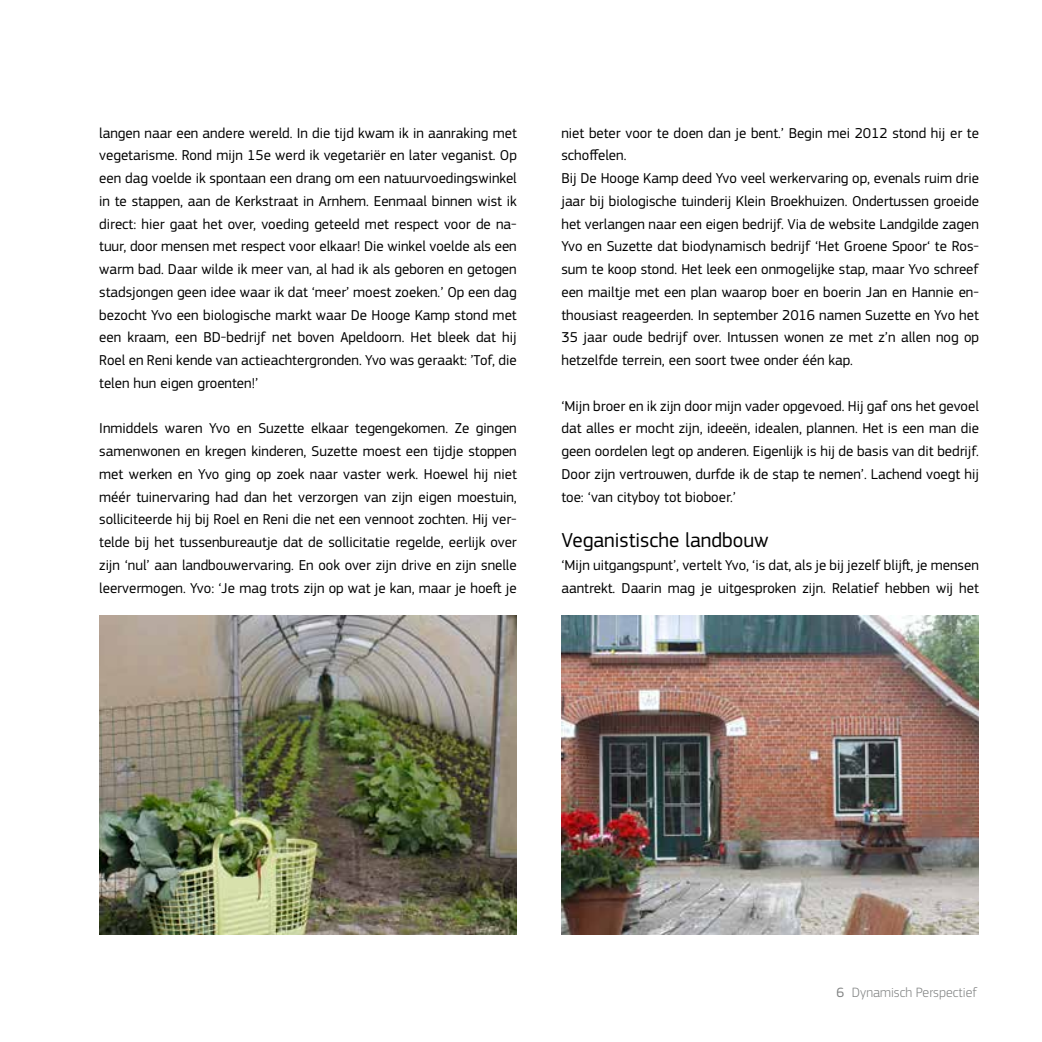
<style>
.page{position:relative;width:1042px;height:1042px;background:#fff}
.page>*{position:absolute;margin:0;border:0;box-sizing:border-box;transform-origin:0 0}
.t1{font:21px "PF Square Sans Pro";color:#000}
.t2{font:14.88px/22.8px "PF Square Sans Pro";color:#000;text-align:justify}
.t3{font:300 14px "PF Square Sans Pro";color:#818383}
.s1{font-weight:400}
</style>
<div class="page">
<img style="left:99px;top:615px;width:418px;height:319px">
<img style="left:561px;top:615px;width:418px;height:319px">
<p class="t2" style="left:99px;top:122px;width:419px">langen naar een andere wereld. In die tijd kwam ik in aanraking met vegetarisme. Rond mijn 15e werd ik vegetariër en later veganist. Op een dag voelde ik spontaan een drang om een natuurvoedingswinkel in te stappen, aan de Kerkstraat in Arnhem. Eenmaal binnen wist ik direct: hier gaat het over, voeding geteeld met respect voor de na&shy;tuur, door mensen met respect voor elkaar! Die winkel voelde als een warm bad. Daar wilde ik meer van, al had ik als geboren en getogen stadsjongen geen idee waar ik dat ‘meer’ moest zoeken.’ Op een dag bezocht Yvo een biologische markt waar De Hooge Kamp stond met een kraam, een BD-bedrijf net boven Apeldoorn. Het bleek dat hij Roel en Reni kende van actieachtergronden. Yvo was geraakt: ’Tof, die telen hun eigen groenten!’</p>
<p class="t2" style="left:99px;top:417px;width:419px">Inmiddels waren Yvo en Suzette elkaar tegengekomen. Ze gingen samenwonen en kregen kinderen, Suzette moest een tijdje stoppen met werken en Yvo ging op zoek naar vaster werk. Hoewel hij niet méér tuinervaring had dan het verzorgen van zijn eigen moestuin, solliciteerde hij bij Roel en Reni die net een vennoot zochten. Hij ver&shy;telde bij het tussenbureautje dat de sollicitatie regelde, eerlijk over zijn ‘nul’ aan landbouwervaring. En ook over zijn drive en zijn snelle leervermogen. Yvo: ‘Je mag trots zijn op wat je kan, maar je hoeft je</p>
<p class="t2" style="left:561px;top:121px;width:419px;text-align:left">niet beter voor te doen dan je bent.’ Begin mei 2012 stond hij er te schoffelen.<br>Bij De Hooge Kamp deed Yvo veel werkervaring op, evenals ruim drie jaar bij biologische tuinderij Klein Broekhuizen. Ondertussen groeide het verlangen naar een eigen bedrijf. Via de website Landgilde zagen Yvo en Suzette dat biodynamisch bedrijf ‘Het Groene Spoor‘ te Ros&shy;sum te koop stond. Het leek een onmogelijke stap, maar Yvo schreef een mailtje met een plan waarop boer en boerin Jan en Hannie en&shy;thousiast reageerden. In september 2016 namen Suzette en Yvo het 35 jaar oude bedrijf over. Intussen wonen ze met z’n allen nog op hetzelfde terrein, een soort twee onder één kap.</p>
<p class="t2" style="left:561px;top:394px;width:419px">‘Mijn broer en ik zijn door mijn vader opgevoed. Hij gaf ons het gevoel dat alles er mocht zijn, ideeën, idealen, plannen. Het is een man die geen oordelen legt op anderen. Eigenlijk is hij de basis van dit bedrijf.<br>Door zijn vertrouwen, durfde ik de stap te nemen’. Lachend voegt hij toe: ‘van cityboy tot bioboer.’</p>
<h1 class="t1" style="left:561px;top:528px;width:209px">Veganistische landbouw</h1>
<p class="t2" style="left:561px;top:554px;width:419px">‘Mijn uitgangspunt’, vertelt Yvo, ‘is dat, als je bij jezelf blijft, je mensen aantrekt. Daarin mag je uitgesproken zijn. Relatief hebben wij het</p>
<p class="t3" style="left:836px;top:984px;width:142px"><span class="s1">6</span> Dynamisch Perspectief</p>
</div>
